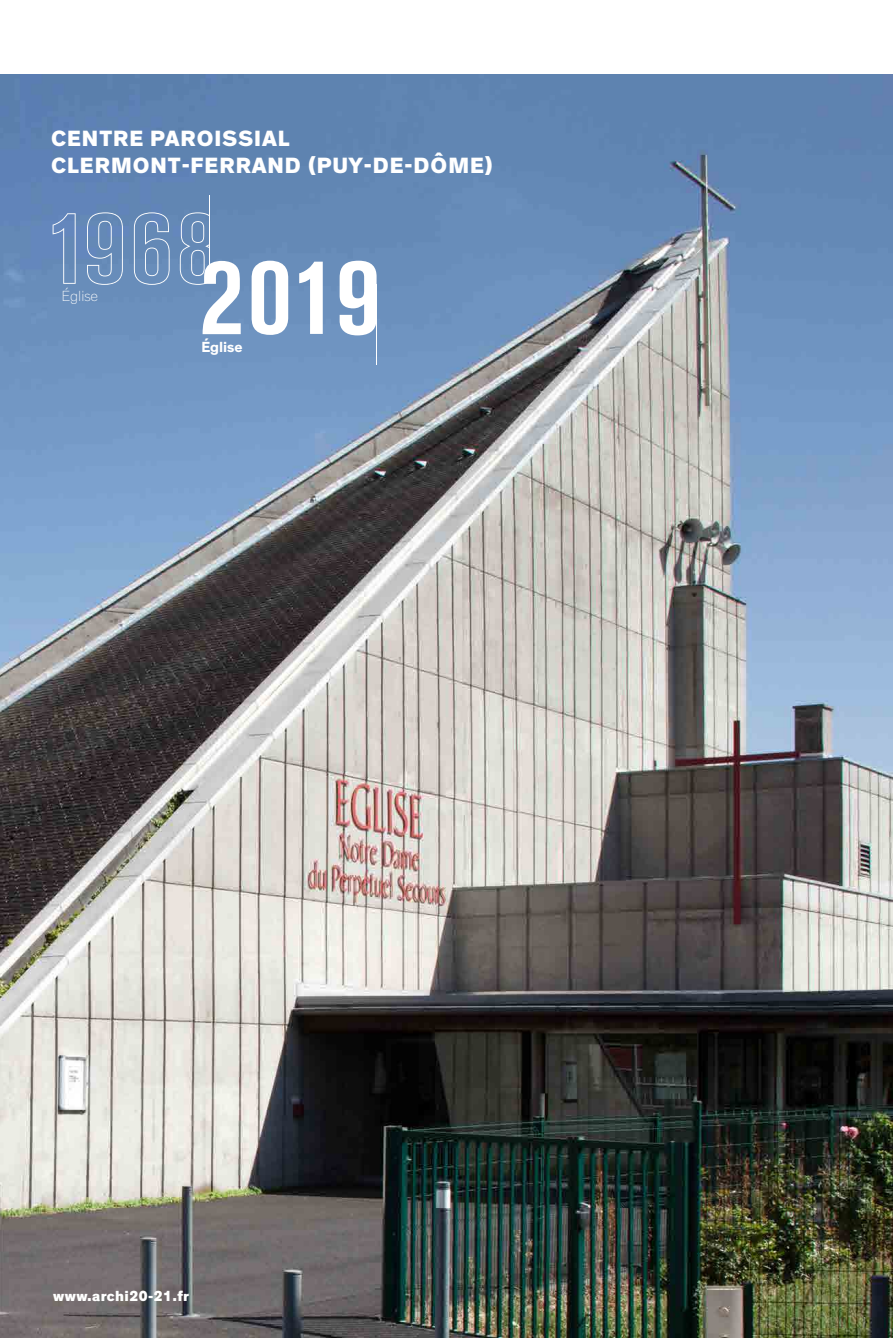
<style>
.page{position:relative;width:893px;height:1338px;background:#fff}
.page>*{position:absolute;margin:0;border:0;box-sizing:border-box;transform-origin:0 0}
.t1{font:800 22.5px/27px "Theinhardt";letter-spacing:.045em;color:#fff}
.t2{font:800 14.92px "Theinhardt";letter-spacing:.03em;color:#fff}
.t3{font:700 14.92px "Theinhardt";color:#fff}
.t4{font:100 14.92px "Theinhardt";color:#fff}
</style>
<div class="page">
<img style="left:0;top:74px;width:893px;height:1263px">
<svg style="left:87px;top:212px;width:36px;height:73px;background:#7696bf"></svg>
<svg style="left:134px;top:212px;width:36px;height:73px;background:#7697bf"></svg>
<svg style="left:180px;top:212px;width:61px;height:122px"></svg>
<hr style="left:209px;top:195px;width:1px;height:71px;background:#fff">
<svg style="left:53px;top:213px;width:23px;height:71px;background:#7494c1"></svg>
<svg style="left:252px;top:261px;width:36px;height:74px"></svg>
<svg style="left:299px;top:262px;width:24px;height:72px"></svg>
<svg style="left:340px;top:261px;width:37px;height:74px"></svg>
<hr style="left:376px;top:283px;width:1px;height:81px;background:#fff">
<p class="t1" style="left:51px;top:125px;width:444px">CENTRE PAROISSIAL<br>CLERMONT-FERRAND (PUY-DE-DÔME)</p>
<p class="t4" style="left:62px;top:287px;width:38px">Église</p>
<p class="t3" style="left:201px;top:338px;width:43px">Église</p>
<p class="t2" style="left:53px;top:1286px;width:138px">www.archi20-21.fr</p>
</div>
